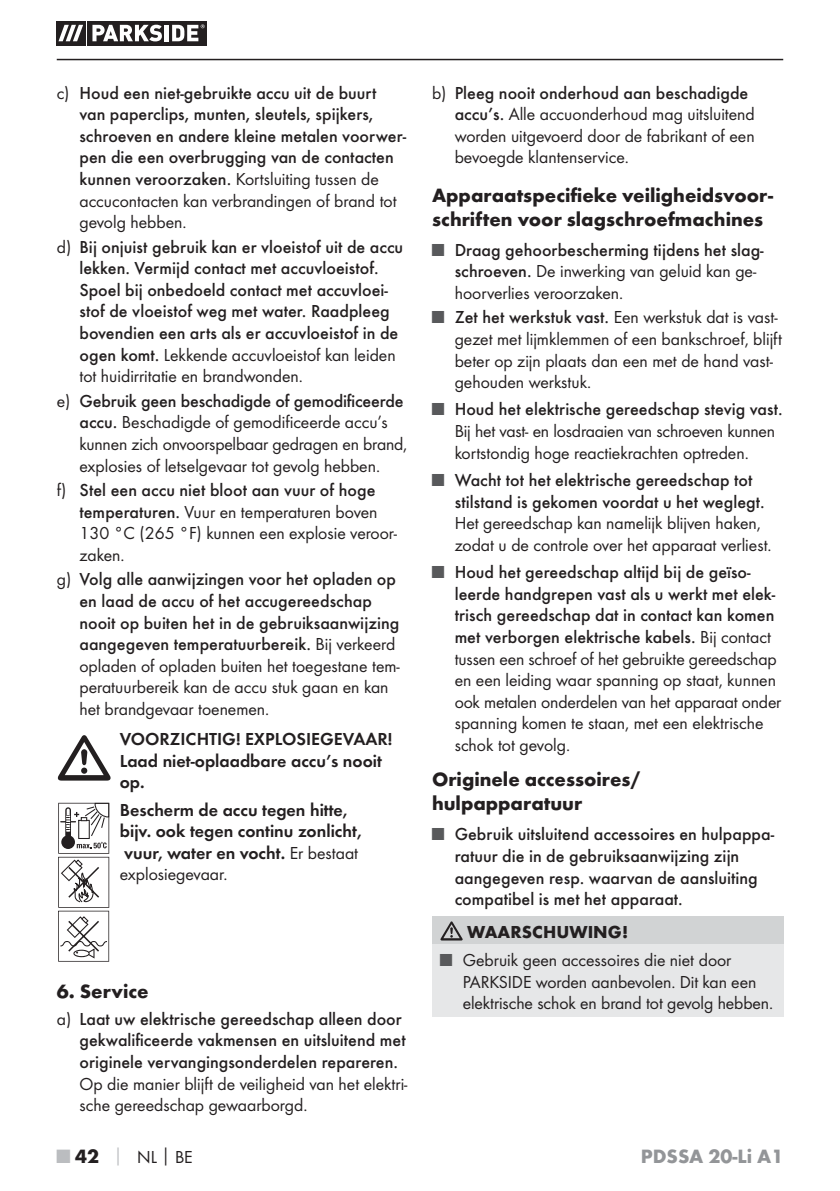
<style>
.page{position:relative;width:840px;height:1191px;background:#fff}
.page>*{position:absolute;margin:0;border:0;box-sizing:border-box;transform-origin:0 0}
.t1{font:700 20px/24px "Futura";color:#231f20}
.t2{font:700 20px "Futura";color:#939598}
.t3{font:18px/21.6px "Futura Boo";color:#231f20}
.t4{font:500 18px/21.6px "Futura";color:#231f20}
.t5{font:18px/21.6px "Futura Dem";color:#231f20}
.t6{font:700 18px "Futura";color:#231f20}
.s1{font-family:"Futura Boo";font-weight:400}
.s2{font-family:"Futura";font-weight:500}
.s3{font-family:"Futura Boo"}
.s4{font-family:"Futura Boo";font-weight:400;color:#58595b}
.s5{color:#58595b}
.s6{font-family:"Futura";font-weight:700;font-size:20px;color:#bbbdc0}
.s7{font-family:"Futura";font-weight:700;font-size:20px}
.s8{font-family:"Futura";font-weight:700;color:#bbbdc0}
.s9{font-family:"Futura";font-weight:700}
</style>
<div class="page">
<hr style="left:57px;top:59px;width:725px;height:1px;background:#231f20">
<svg style="left:85px;top:21px;width:122px;height:24px"></svg>
<div style="left:56px;top:21px;width:29px;height:24px;background:#231f20"></div>
<div style="left:87px;top:21px;width:119px;height:24px;background:#231f20"></div>
<svg style="left:58px;top:25px;width:25px;height:16px"></svg>
<svg style="left:92px;top:25px;width:70px;height:16px"></svg>
<hr style="left:164px;top:25px;width:4px;height:16px;background:#fff">
<svg style="left:172px;top:24px;width:32px;height:17px"></svg>
<svg style="left:58px;top:735px;width:52px;height:45px"></svg>
<svg style="left:58px;top:803px;width:51px;height:158px"></svg>
<div style="left:432px;top:916px;width:350px;height:28px;background:#d1d3d4"></div>
<div style="left:432px;top:944px;width:350px;height:73px;background:#e6e7e8"></div>
<svg style="left:440px;top:921px;width:22px;height:19px"></svg>
<p class="t4" style="left:79px;top:83px;width:328px;text-indent:-23px"><span class="s1">c)</span> Houd een niet-gebruikte accu uit de buurt van paperclips, munten, sleutels, spijkers, schroeven en andere kleine metalen voorwer&shy;pen die een overbrugging van de contacten</p>
<p class="t3" style="left:79px;top:169px;width:318px"><span class="s2">kunnen veroorzaken.</span> Kortsluiting tussen de accucontacten kan verbrandingen of brand tot gevolg hebben.</p>
<p class="t4" style="left:79px;top:237px;width:325px;text-indent:-23px"><span class="s1">d)</span> Bij onjuist gebruik kan er vloeistof uit de accu lekken. Vermijd contact met accuvloeistof.<br>Spoel bij onbedoeld contact met accuvloei&shy;stof de vloeistof weg met water. Raadpleeg bovendien een arts als er accuvloeistof in de</p>
<p class="t3" style="left:79px;top:345px;width:317px"><span class="s2">ogen komt.</span> Lekkende accuvloeistof kan leiden tot huidirritatie en brandwonden.</p>
<p class="t4" style="left:57px;top:391px;width:348px"><span class="s1">e)</span> Gebruik geen beschadigde of gemodificeerde</p>
<p class="t3" style="left:79px;top:412px;width:329px"><span class="s2">accu.</span> Beschadigde of gemodificeerde accu’s kunnen zich onvoorspelbaar gedragen en brand, explosies of letselgevaar tot gevolg hebben.</p>
<p class="t4" style="left:57px;top:480px;width:320px"><span class="s1">f)</span> Stel een accu niet bloot aan vuur of hoge</p>
<p class="t3" style="left:79px;top:502px;width:319px"><span class="s2">temperaturen.</span> Vuur en temperaturen boven<br>130 °C (265 °F) kunnen een explosie veroor&shy;zaken.</p>
<p class="t4" style="left:79px;top:569px;width:321px;text-indent:-23px"><span class="s1">g)</span> Volg alle aanwijzingen voor het opladen op en laad de accu of het accugereedschap nooit op buiten het in de gebruiksaanwijzing aangegeven temperatuurbereik. <span class="s1">Bij verkeerd</span></p>
<p class="t3" style="left:79px;top:656px;width:322px">opladen of opladen buiten het toegestane tem&shy;peratuurbereik kan de accu stuk gaan en kan het brandgevaar toenemen.</p>
<p class="t5" style="left:120px;top:729px;width:274px">VOORZICHTIG! EXPLOSIEGEVAAR!<br>Laad niet-oplaadbare accu’s nooit op.</p>
<p class="t5" style="left:120px;top:800px;width:243px">Bescherm de accu tegen hitte, bijv. ook tegen continu zonlicht, vuur, water en vocht. <span class="s3">Er bestaat</span></p>
<p class="t3" style="left:120px;top:864px;width:109px">explosie gevaar.</p>
<p class="t1" style="left:57px;top:980px;width:93px">6. Service</p>
<p class="t4" style="left:79px;top:1009px;width:327px;text-indent:-23px"><span class="s1">a)</span> Laat uw elektrische gereedschap alleen door gekwalificeerde vakmensen en uitsluitend met originele vervangingsonderdelen repareren.</p>
<p class="t3" style="left:79px;top:1073px;width:329px">Op die manier blijft de veiligheid van het elektri&shy;sche gereedschap gewaarborgd.</p>
<p class="t4" style="left:432px;top:83px;width:318px"><span class="s1">b)</span> Pleeg nooit onderhoud aan beschadigde</p>
<p class="t3" style="left:454px;top:104px;width:301px;text-align:justify"><span class="s2">accu’s.</span> Alle accuonderhoud mag uitsluitend worden uitgevoerd door de fabrikant of een bevoegde klantenservice.</p>
<p class="t1" style="left:432px;top:185px;width:342px">Apparaatspecifieke veiligheidsvoor&shy;schriften voor slagschroefmachines</p>
<p class="t4" style="left:432px;top:240px;width:333px"><span class="s4">■</span> Draag gehoorbescherming tijdens het slag-</p>
<p class="t3" style="left:454px;top:261px;width:303px"><span class="s2">schroeven.</span> De inwerking van geluid kan ge&shy;hoorverlies veroorzaken.</p>
<p class="t3" style="left:454px;top:307px;width:328px;text-indent:-23px"><span class="s5">■</span> <span class="s2">Zet het werkstuk vast.</span> Een werkstuk dat is vast&shy;gezet met lijmklemmen of een bankschroef, blijft beter op zijn plaats dan een met de hand vast&shy;gehouden werkstuk.</p>
<p class="t4" style="left:432px;top:400px;width:352px"><span class="s4">■</span> Houd het elektrische gereedschap stevig vast.</p>
<p class="t3" style="left:454px;top:421px;width:322px">Bij het vast- en losdraaien van schroeven kunnen kortstondig hoge reactiekrachten optreden.</p>
<p class="t4" style="left:454px;top:470px;width:311px;text-indent:-23px"><span class="s4">■</span> Wacht tot het elektrische gereedschap tot stilstand is gekomen voordat u het weglegt.</p>
<p class="t3" style="left:454px;top:513px;width:318px">Het gereedschap kan namelijk blijven haken, zodat u de controle over het apparaat verliest.</p>
<p class="t4" style="left:454px;top:562px;width:322px;text-indent:-23px"><span class="s4">■</span> Houd het gereedschap altijd bij de geïso&shy;leerde handgrepen vast als u werkt met elek&shy;trisch gereedschap dat in contact kan komen met verborgen elektrische kabels. <span class="s1">Bij contact</span></p>
<p class="t3" style="left:454px;top:648px;width:328px">tussen een schroef of het gebruikte gereedschap en een leiding waar spanning op staat, kunnen ook metalen onderdelen van het apparaat onder spanning komen te staan, met een elektrische schok tot gevolg.</p>
<p class="t1" style="left:432px;top:769px;width:210px">Originele accessoires/ hulpapparatuur</p>
<p class="t4" style="left:454px;top:824px;width:321px;text-indent:-23px"><span class="s4">■</span> Gebruik uitsluitend accessoires en hulpappa&shy;ratuur die in de gebruiksaanwijzing zijn aangegeven resp. waarvan de aansluiting compatibel is met het apparaat.</p>
<p class="t6" style="left:467px;top:924px;width:162px">WAARSCHUWING!</p>
<p class="t3" style="left:462px;top:950px;width:312px;text-indent:-23px"><span class="s5">■</span> Gebruik geen accessoires die niet door<br>PARKSIDE worden aanbevolen. Dit kan een elektrische schok en brand tot gevolg hebben.</p>
<p class="t3" style="left:57px;top:1146px;width:137px"><span class="s6">■</span> <span class="s7">42</span> <span class="s8">│</span> NL<span class="s9">│</span>BE</p>
<p class="t2" style="left:640px;top:1148px;width:144px">PDSSA 20-Li A1</p>
</div>
